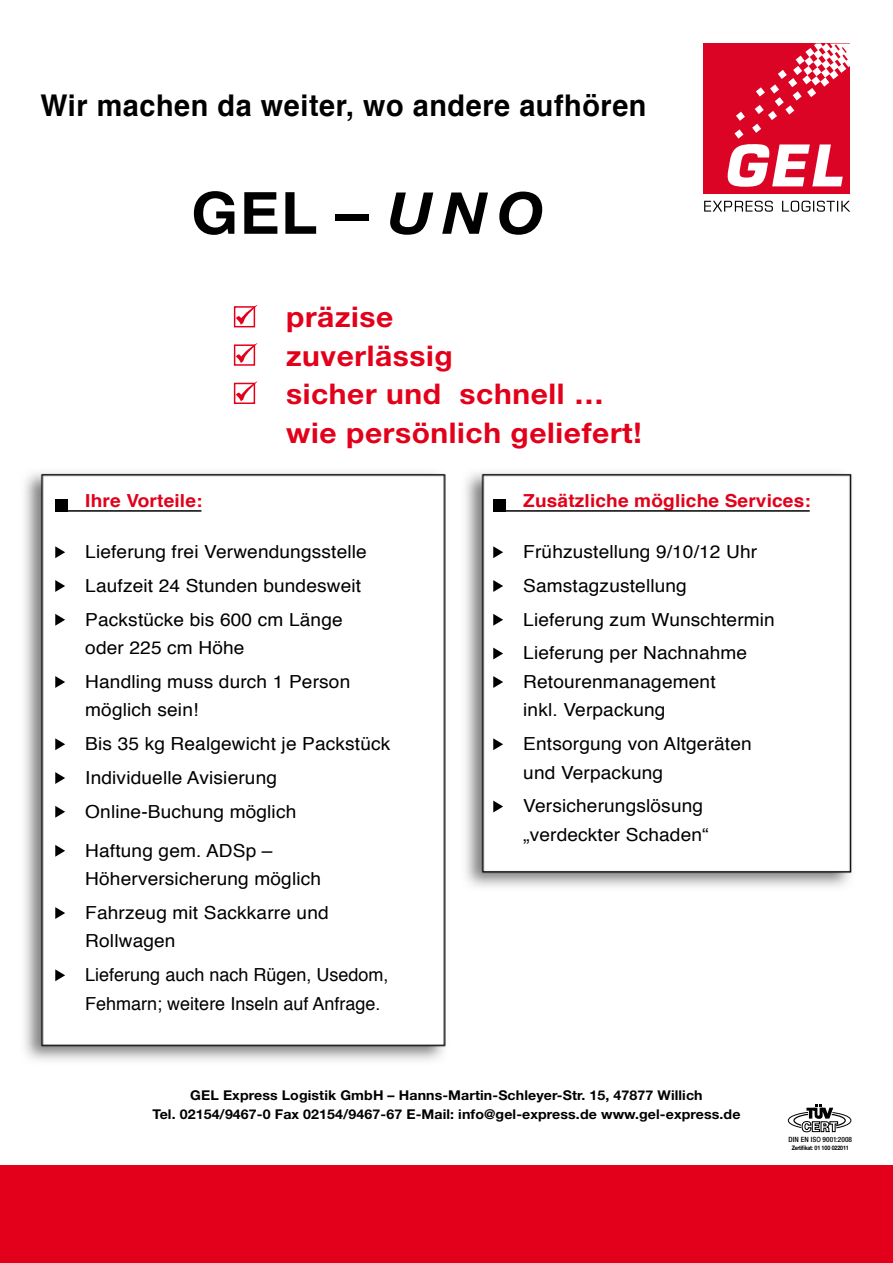
<style>
.page{position:relative;width:893px;height:1263px;background:#fff}
.page>*{position:absolute;margin:0;border:0;box-sizing:border-box;transform-origin:0 0}
.t1{font:700 57.75px "Helvetica";color:#000;scale:1.05 1}
.t2{font:700 30px "Helvetica";letter-spacing:.02em;color:#000;scale:.96 1}
.t3{font:700 28.5px/38.5px "Helvetica Neue";letter-spacing:.02em;color:#e2001a;scale:1.05 1}
.t4{font:18px/33.8px "Helvetica";letter-spacing:.01em;color:#000;scale:1.06 1}
.t5{font:18px/28.5px "Helvetica";letter-spacing:.01em;color:#000}
.t6{font:700 18px "Helvetica";letter-spacing:.01em;color:#e2001a;scale:1.06 1}
.t7{font:700 13.5px/18.8px "Helvetica Neue";letter-spacing:.005em;color:#000;text-align:center;scale:1.05 1}
.t8{font:500 condensed 7.2px "Helvetica Neue";color:#000;scale:1.05 1}
.t9{font:700 6.15px "Helvetica Neue";letter-spacing:-.03em;color:#000;scale:.83 1}
.s1{font-family:"Helvetica Neue";font-style:italic}
.s2{font-stretch:normal}
</style>
<div class="page">
<img style="left:24px;top:472px;width:828px;height:589px">
<div style="left:704px;top:44px;width:146px;height:150px;background:#dc0425"></div>
<svg style="left:704px;top:201px;width:146px;height:11px"></svg>
<svg style="left:727px;top:44px;width:123px;height:143px"></svg>
<div style="left:0;top:1165px;width:893px;height:98px;background:#e2001a"></div>
<svg style="left:55px;top:546px;width:10px;height:12px"></svg>
<svg style="left:55px;top:580px;width:10px;height:12px"></svg>
<svg style="left:55px;top:614px;width:10px;height:12px"></svg>
<svg style="left:55px;top:676px;width:10px;height:12px"></svg>
<svg style="left:55px;top:738px;width:10px;height:12px"></svg>
<svg style="left:55px;top:772px;width:10px;height:12px"></svg>
<svg style="left:55px;top:806px;width:10px;height:12px"></svg>
<svg style="left:55px;top:845px;width:10px;height:12px"></svg>
<svg style="left:55px;top:907px;width:10px;height:12px"></svg>
<svg style="left:55px;top:969px;width:10px;height:12px"></svg>
<svg style="left:493px;top:546px;width:10px;height:12px"></svg>
<svg style="left:493px;top:580px;width:10px;height:12px"></svg>
<svg style="left:493px;top:614px;width:10px;height:12px"></svg>
<svg style="left:493px;top:647px;width:10px;height:12px"></svg>
<svg style="left:493px;top:676px;width:10px;height:12px"></svg>
<svg style="left:493px;top:738px;width:10px;height:12px"></svg>
<svg style="left:493px;top:800px;width:10px;height:12px"></svg>
<hr style="left:56px;top:510px;width:145px;height:2px;background:#000">
<div style="left:56px;top:499px;width:12px;height:13px;background:#000"></div>
<hr style="left:494px;top:510px;width:316px;height:2px;background:#000">
<div style="left:494px;top:499px;width:12px;height:13px;background:#000"></div>
<div style="left:234px;top:306px;width:21px;height:21px;border:2px solid #e2001a"></div>
<svg style="left:236px;top:305px;width:22px;height:20px"></svg>
<div style="left:234px;top:383px;width:21px;height:21px;border:2px solid #e2001a"></div>
<svg style="left:236px;top:381px;width:22px;height:20px"></svg>
<div style="left:234px;top:344px;width:21px;height:22px;border:2px solid #e2001a"></div>
<svg style="left:236px;top:343px;width:22px;height:20px"></svg>
<div style="left:793px;top:1113px;width:53px;height:15px;border:1px solid #000;border-radius:50%"></div>
<div style="left:788px;top:1111px;width:63px;height:18px;border:1px solid #000;border-radius:50%"></div>
<svg style="left:800px;top:1104px;width:39px;height:29px"></svg>
<h2 class="t2" style="left:40px;top:78px;width:633px">Wir machen da weiter, wo andere aufhören</h2>
<h1 class="t1" style="left:191px;top:161px;width:338px">GEL – <span class="s1">UNO</span></h1>
<h3 class="t3" style="left:286px;top:297px;width:340px">präzise<br>zuverlässig<br>sicher und schnell … wie persönlich geliefert!</h3>
<p class="t6" style="left:85px;top:485px;width:112px">Ihre Vorteile:</p>
<p class="t6" style="left:523px;top:485px;width:273px">Zusätzliche mögliche Services:</p>
<p class="t4" style="left:85px;top:534px;width:267px">Lieferung frei Verwendungsstelle<br>Laufzeit 24 Stunden bundesweit<br>Packstücke bis 600 cm Länge</p>
<p class="t4" style="left:85px;top:630px;width:251px">oder 225 cm Höhe<br>Handling muss durch 1 Person</p>
<p class="t4" style="left:85px;top:693px;width:289px">möglich sein!<br>Bis 35 kg Realgewicht je Packstück<br>Individuelle Avisierung<br>Online-Buchung möglich</p>
<p class="t4" style="left:85px;top:836px;width:224px;line-height:28.5px">Haftung gem. ADSp –<br>Höherversicherung möglich</p>
<p class="t4" style="left:85px;top:898px;width:231px;line-height:28.5px">Fahrzeug mit Sackkarre und<br>Rollwagen</p>
<p class="t5" style="left:85px;top:960px;width:305px">Lieferung auch nach Rügen, Usedom,<br>Fehmarn; weitere Inseln auf Anfrage.</p>
<p class="t4" style="left:523px;top:534px;width:239px">Frühzustellung 9/10/12 Uhr<br>Samstagzustellung<br>Lieferung zum Wunschtermin<br>Lieferung per Nachnahme</p>
<p class="t4" style="left:523px;top:667px;width:183px;line-height:28.5px">Retourenmanagement inkl. Verpackung</p>
<p class="t4" style="left:523px;top:729px;width:217px;line-height:28.5px">Entsorgung von Altgeräten und Verpackung</p>
<p class="t4" style="left:523px;top:791px;width:176px;line-height:28.5px">Versicherungslösung „verdeckter Schaden“</p>
<p class="t7" style="left:152px;top:1086px;width:561px">GEL Express Logistik GmbH – Hanns-Martin-Schleyer-Str. 15, 47877 Willich<br>Tel. 02154/9467-0 Fax 02154/9467-67 E-Mail: info@gel-express.de www.gel-express.de</p>
<p class="t8" style="left:788px;top:1135px;width:62px">DIN EN IS<span class="s2">O</span> 9001:2008</p>
<p class="t9" style="left:792px;top:1144px;width:70px">Zertifikat: 01 100 022011</p>
</div>
